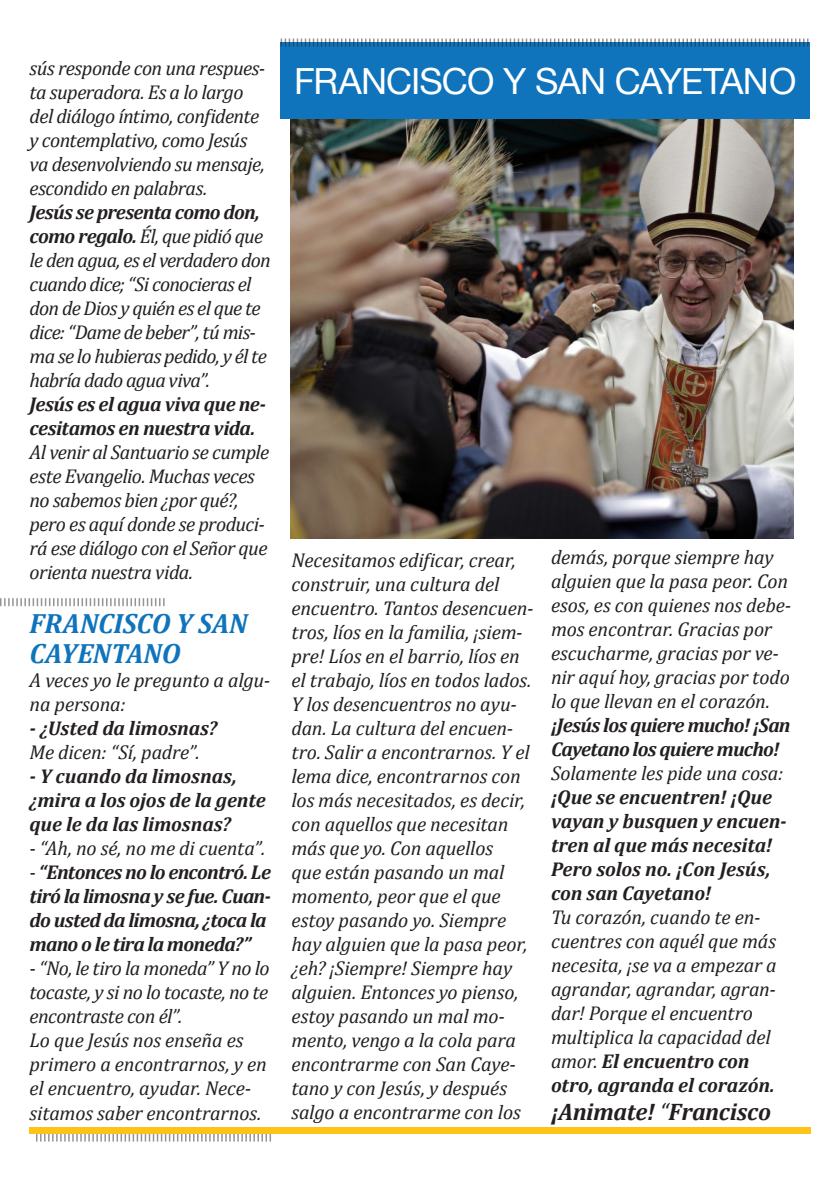
<style>
.page{position:relative;width:840px;height:1191px;background:#fff}
.page>*{position:absolute;margin:0;border:0;box-sizing:border-box;transform-origin:0 0}
.t1{font:36px "Helvetica Neue";letter-spacing:-.025em;color:#fff}
.t2{font:italic 700 28px/30px "Cambria";letter-spacing:-.005em;color:#1074bc}
.t3{font:italic 700 24px "Cambria";letter-spacing:-.015em;color:#231f20}
.t4{font:italic 20px/24px "Cambria";letter-spacing:-.015em;color:#231f20}
.t5{font:italic 700 20px/24px "Cambria";letter-spacing:-.02em;color:#231f20}
.t6{font:italic 20px/24px "Cambria";letter-spacing:-.04em;color:#231f20}
.t7{font:italic 700 20px/24px "Cambria";letter-spacing:-.04em;color:#231f20}
.s1{font-weight:700}
.s2{font-weight:400}
</style>
<div class="page">
<img style="left:290px;top:119px;width:503px;height:419px">
<svg style="left:36px;top:1133px;width:235px;height:8px"></svg>
<svg style="left:0;top:598px;width:164px;height:8px"></svg>
<div style="left:280px;top:43px;width:529px;height:76px;background:#1074bc"></div>
<div style="left:29px;top:1127px;width:781px;height:6px;background:#ffc317"></div>
<svg style="left:280px;top:39px;width:528px;height:8px"></svg>
<p class="t4" style="left:30px;top:56px;width:237px">sús responde con una respues&shy;ta superadora. Es a lo largo del diálogo íntimo, confidente y contemplativo, como Jesús va desenvolviendo su mensaje, escondido en palabras.</p>
<p class="t6" style="left:30px;top:200px;width:242px"><span class="s1">Jesús se presenta como don, como regalo.</span> Él, que pidió que le den agua, es el verdadero don cuando dice; “Si conocieras el don de Dios y quién es el que te dice: “Dame de beber”, tú mis&shy;ma se lo hubieras pedido, y él te habría dado agua viva”.</p>
<p class="t5" style="left:30px;top:392px;width:238px">Jesús es el agua viva que ne&shy;cesitamos en nuestra vida.</p>
<p class="t4" style="left:30px;top:440px;width:241px">Al venir al Santuario se cumple este Evangelio. Muchas veces no sabemos bien ¿por qué?, pero es aquí donde se produci&shy;rá ese diálogo con el Señor que orienta nuestra vida.</p>
<h2 class="t2" style="left:30px;top:608px;width:220px">FRANCISCO Y SAN<br>CAYENTANO</h2>
<p class="t4" style="left:30px;top:668px;width:242px">A veces yo le pregunto a algu&shy;na persona:</p>
<p class="t5" style="left:30px;top:716px;width:189px">- ¿Usted da limosnas?</p>
<p class="t4" style="left:30px;top:740px;width:172px">Me dicen: “Sí, padre”.</p>
<p class="t5" style="left:30px;top:764px;width:237px">- Y cuando da limosnas, ¿mira a los ojos de la gente que le da las limosnas?</p>
<p class="t4" style="left:30px;top:836px;width:237px">- “Ah, no sé, no me di cuenta”.</p>
<p class="t7" style="left:30px;top:860px;width:243px"><span class="s2">-</span> “Entonces no lo encontró. Le tiró la limosna y se fue. Cuan&shy;do usted da limosna, ¿toca la mano o le tira la moneda?”</p>
<p class="t4" style="left:30px;top:956px;width:241px">- “No, le tiro la moneda” Y no lo tocaste, y si no lo tocaste, no te encontraste con él”.<br>Lo que Jesús nos enseña es primero a encontrarnos, y en el encuentro, ayudar. Nece&shy;sitamos saber encontrarnos.</p>
<h1 class="t1" style="left:294px;top:60px;width:503px">FRANCISCO Y SAN CAYETANO</h1>
<p class="t4" style="left:291px;top:547px;width:243px">Necesitamos edificar, crear, construir, una cultura del encuentro. Tantos desencuen&shy;tros, líos en la familia, ¡siem&shy;pre! Líos en el barrio, líos en el trabajo, líos en todos lados.<br>Y los desencuentros no ayu&shy;dan. La cultura del encuen&shy;tro. Salir a encontrarnos. Y el lema dice, encontrarnos con los más necesitados, es decir, con aquellos que necesitan más que yo. Con aquellos<br>que están pasando un mal momento, peor que el que estoy pasando yo. Siempre hay alguien que la pasa peor, ¿eh? ¡Siempre! Siempre hay alguien. Entonces yo pienso, estoy pasando un mal mo&shy;mento, vengo a la cola para encontrarme con San Caye&shy;tano y con Jesús, y después salgo a encontrarme con los</p>
<p class="t4" style="left:550px;top:544px;width:241px">demás, porque siempre hay alguien que la pasa peor. Con esos, es con quienes nos debe&shy;mos encontrar. Gracias por escucharme, gracias por ve&shy;nir aquí hoy, gracias por todo lo que llevan en el corazón.</p>
<p class="t7" style="left:550px;top:712px;width:241px">¡Jesús los quiere mucho! ¡San<br>Cayetano los quiere mucho!</p>
<p class="t4" style="left:550px;top:760px;width:234px">Solamente les pide una cosa:</p>
<p class="t5" style="left:550px;top:784px;width:237px">¡Que se encuentren! ¡Que vayan y busquen y encuen&shy;tren al que más necesita!<br>Pero solos no. ¡Con Jesús, con san Cayetano!</p>
<p class="t4" style="left:550px;top:904px;width:227px">Tu corazón, cuando te en&shy;cuentres con aquél que más necesita, ¡se va a empezar a agrandar, agrandar, agran&shy;dar! Porque el encuentro multiplica la capacidad del amor. <span class="s1">El encuentro con otro, agranda el corazón.</span></p>
<p class="t3" style="left:550px;top:1097px;width:221px">¡Animate! <span class="s2">“</span>Francisco</p>
</div>
